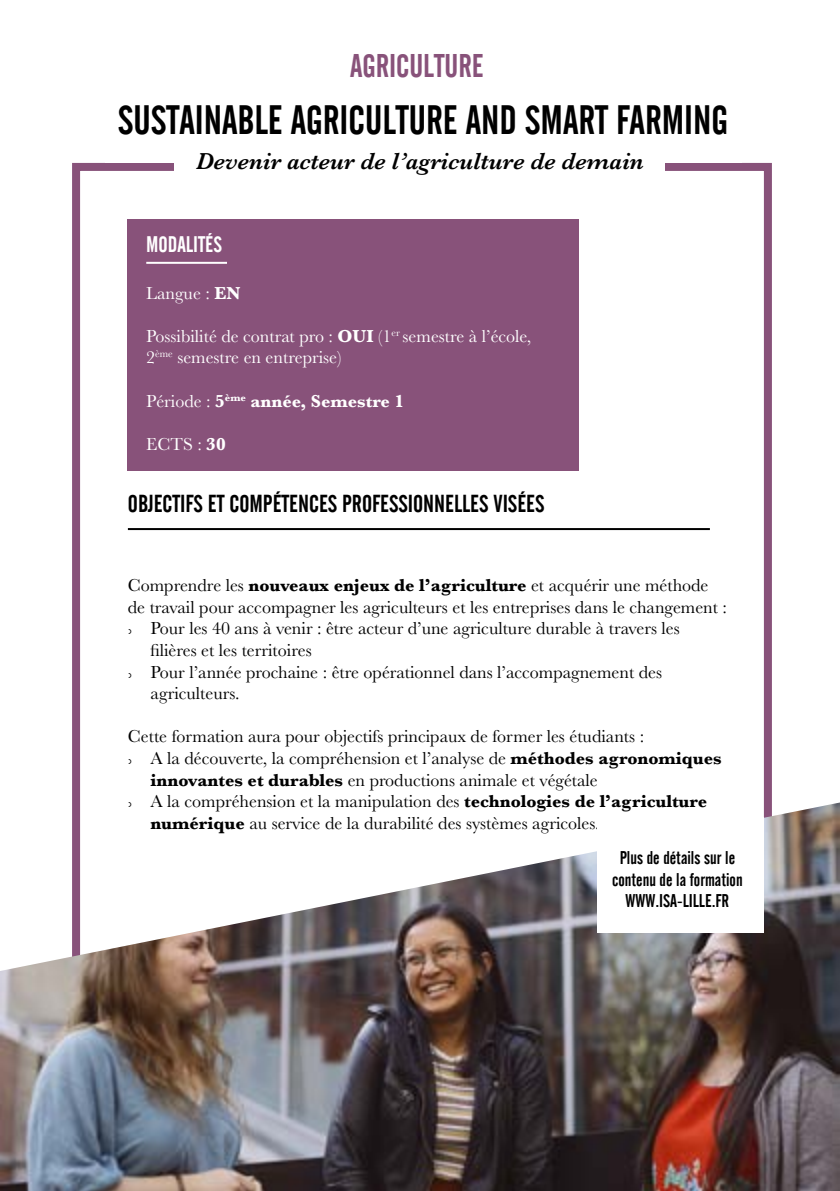
<style>
.page{position:relative;width:840px;height:1191px;background:#fff}
.page>*{position:absolute;margin:0;border:0;box-sizing:border-box;transform-origin:0 0}
.t1{font:40px "Alternate Gothic No 2 BT";color:#000}
.t2{font:32px "Alternate Gothic No 2 BT";color:#88527a}
.t3{font:24px "Alternate Gothic No 2 BT";color:#000}
.t4{font:italic 600 24px "Baskerville";color:#000}
.t5{font:22px "Alternate Gothic No 2 BT";color:#fff}
.t6{font:18px "Baskerville";color:#000}
.t7{font:18px/21.6px "Baskerville";color:#fff}
.t8{font:18px/21.6px "Alternate Gothic No 2 BT";color:#000;text-align:center}
.t9{font:700 18px "Baskerville";color:#fff}
.s1{font-weight:700}
.s2{font-weight:400}
</style>
<div class="page">
<div style="left:72px;top:163px;width:699px;height:844px;border:8px solid #88527a"></div>
<img style="left:0;top:802px;width:839px;height:389px">
<div style="left:128px;top:219px;width:450px;height:252px;background:#88527a"></div>
<hr style="left:146px;top:262px;width:81px;height:2px;background:#fff">
<hr style="left:128px;top:528px;width:581px;height:2px;background:#000">
<div style="left:174px;top:148px;width:491px;height:37px;background:#fff"></div>
<div style="left:597px;top:817px;width:166px;height:116px;background:#fff"></div>
<h2 class="t2" style="left:350px;top:49px;width:135px">AGRICULTURE</h2>
<h1 class="t1" style="left:118px;top:98px;width:611px">SUSTAINABLE AGRICULTURE AND SMART FARMING</h1>
<h3 class="t4" style="left:196px;top:145px;width:449px">Devenir acteur de l’agriculture de demain</h3>
<p class="t5" style="left:146px;top:232px;width:77px">MODALITÉS</p>
<p class="t7" style="left:146px;top:282px;width:96px">Langue : <span class="s1">EN</span></p>
<p class="t7" style="left:146px;top:325px;width:386px">Possibilité de contrat pro : <span class="s1">OUI</span> (1<sup>er</sup> semestre à l’école,<br>2<sup>ème</sup> semestre en entreprise)</p>
<p class="t9" style="left:146px;top:388px;width:259px"><span class="s2">Période :</span> 5<sup>ème</sup> année, Semestre 1</p>
<p class="t7" style="left:146px;top:433px;width:81px">ECTS : <span class="s1">30</span></p>
<h3 class="t3" style="left:128px;top:490px;width:418px">OBJECTIFS ET COMPÉTENCES PROFESSIONNELLES VISÉES</h3>
<p class="t6" style="left:128px;top:574px;width:582px">Comprendre les <span class="s1">nouveaux enjeux de l’agriculture</span> et acquérir une méthode</p>
<p class="t6" style="left:128px;top:595px;width:600px">de travail pour accompagner les agriculteurs et les entreprises dans le changement :</p>
<p class="t6" style="left:128px;top:617px;width:553px">˒ Pour les 40 ans à venir : être acteur d’une agriculture durable à travers les</p>
<p class="t6" style="left:150px;top:638px;width:162px">filières et les territoires</p>
<p class="t6" style="left:128px;top:660px;width:535px">˒ Pour l’année prochaine : être opérationnel dans l’accompagnement des</p>
<p class="t6" style="left:150px;top:682px;width:91px">agriculteurs.</p>
<p class="t6" style="left:128px;top:725px;width:517px">Cette formation aura pour objectifs principaux de former les étudiants :</p>
<p class="t6" style="left:128px;top:746px;width:595px">˒ A la découverte, la compréhension et l’analyse de <span class="s1">méthodes agronomiques</span></p>
<p class="t6" style="left:150px;top:768px;width:448px"><span class="s1">innovantes et durables</span> en productions animale et végétale</p>
<p class="t6" style="left:128px;top:790px;width:580px">˒ A la compréhension et la manipulation des <span class="s1">technologies de l’agriculture</span></p>
<p class="t6" style="left:150px;top:811px;width:450px"><span class="s1">numérique</span> au service de la durabilité des systèmes agricoles.</p>
<p class="t8" style="left:611px;top:847px;width:132px">Plus de détails sur le contenu de la formation<br>WWW.ISA-LILLE.FR</p>
</div>
